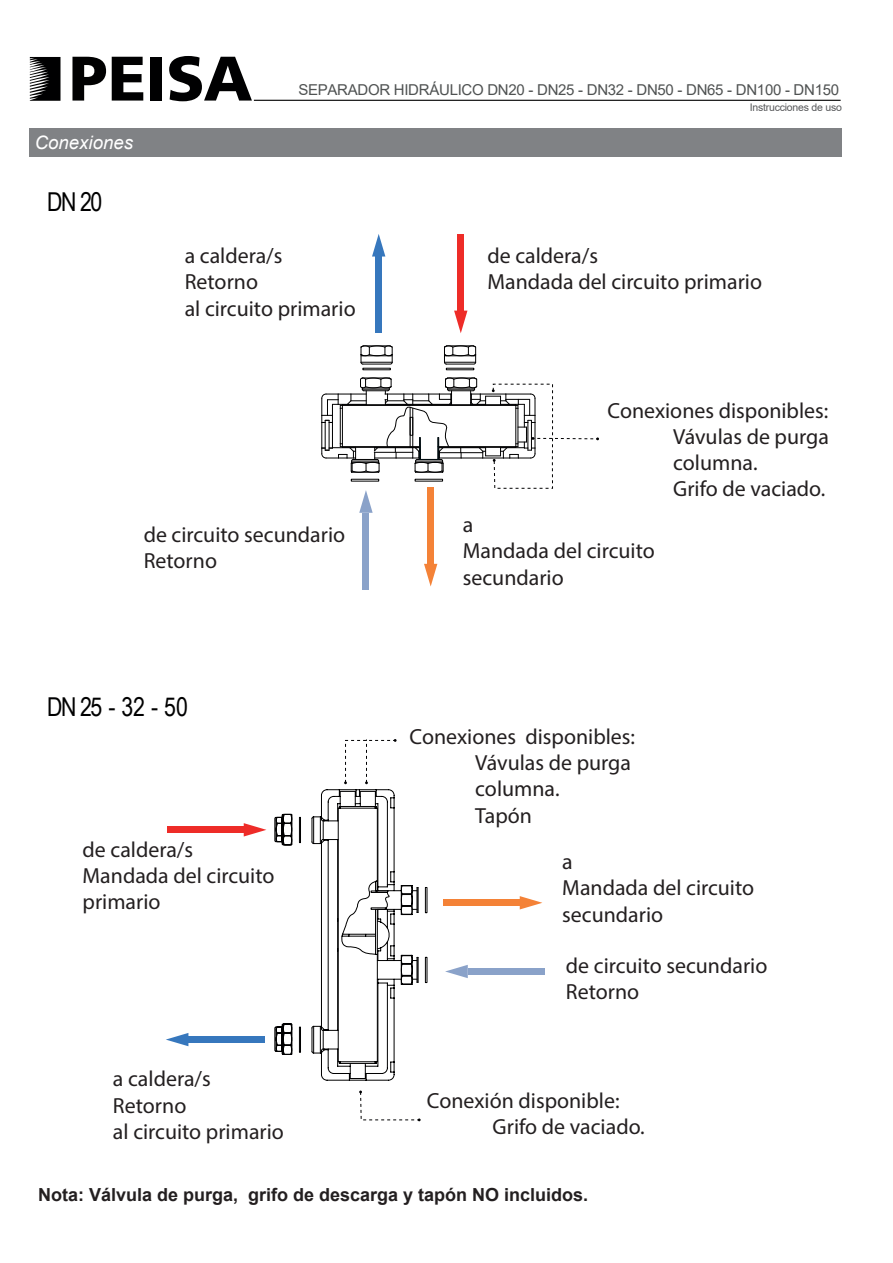
<style>
.page{position:relative;width:893px;height:1263px;background:#fff}
.page>*{position:absolute;margin:0;border:0;box-sizing:border-box;transform-origin:0 0}
.t1{font:25.95px "Arial Narrow";letter-spacing:-.05em;color:#000001}
.t2{font:21.9px/26.2px "Myriad Pro";color:#231f20}
.t3{font:italic 18.6px "Arial";color:#fff}
.t4{font:700 18px "Arial";color:#231f20}
.t5{font:15px "Arial";letter-spacing:-.02em;color:#4f5252}
.t6{font:10.5px "Arial";letter-spacing:-.02em;color:#57585a}
</style>
<div class="page">
<hr style="left:254px;top:100px;width:587px;height:1px;background:#000001">
<svg style="left:30px;top:57px;width:30px;height:44px"></svg>
<svg style="left:72px;top:57px;width:34px;height:44px"></svg>
<svg style="left:112px;top:57px;width:31px;height:44px"></svg>
<div style="left:150px;top:57px;width:12px;height:44px;background:#000001"></div>
<svg style="left:169px;top:56px;width:83px;height:45px"></svg>
<div style="left:30px;top:128px;width:812px;height:29px;background:#808285"></div>
<svg style="left:361px;top:345px;width:32px;height:19px"></svg>
<hr style="left:361px;top:362px;width:31px;height:1px;background:#000001">
<svg style="left:444px;top:345px;width:32px;height:19px"></svg>
<hr style="left:444px;top:362px;width:32px;height:1px;background:#000001">
<div style="left:457px;top:234px;width:7px;height:77px;background:#ee2c28"></div>
<svg style="left:454px;top:311px;width:13px;height:22px"></svg>
<div style="left:375px;top:257px;width:7px;height:76px;background:#3677bd"></div>
<svg style="left:372px;top:234px;width:13px;height:22px"></svg>
<div style="left:362px;top:513px;width:7px;height:77px;background:#8aa2c9"></div>
<div style="left:427px;top:487px;width:7px;height:77px;background:#f48237"></div>
<svg style="left:424px;top:564px;width:13px;height:22px"></svg>
<div style="left:468px;top:968px;width:77px;height:7px;background:#8aa2c9"></div>
<svg style="left:445px;top:965px;width:23px;height:13px"></svg>
<div style="left:443px;top:899px;width:77px;height:7px;background:#f48237"></div>
<svg style="left:520px;top:896px;width:22px;height:13px"></svg>
<svg style="left:322px;top:378px;width:277px;height:135px"></svg>
<svg style="left:359px;top:1090px;width:62px;height:31px"></svg>
<div style="left:167px;top:826px;width:77px;height:7px;background:#ee2c28"></div>
<svg style="left:244px;top:823px;width:22px;height:13px"></svg>
<div style="left:188px;top:1036px;width:77px;height:7px;background:#3677bd"></div>
<svg style="left:166px;top:1033px;width:22px;height:13px"></svg>
<svg style="left:274px;top:739px;width:153px;height:341px"></svg>
<p class="t5" style="left:298px;top:79px;width:542px">SEPARADOR HIDRÁULICO DN20 - DN25 - DN32 - DN50 - DN65 - DN100 - DN150</p>
<p class="t3" style="left:35px;top:130px;width:100px">Conexiones</p>
<p class="t1" style="left:47px;top:182px;width:57px">DN 20</p>
<p class="t2" style="left:185px;top:242px;width:172px">a caldera/s<br>Retorno<br>al circuito primario</p>
<p class="t2" style="left:144px;top:521px;width:203px">de circuito secundario<br>Retorno</p>
<p class="t1" style="left:47px;top:688px;width:142px">DN25 - 32 - 50</p>
<p class="t2" style="left:83px;top:836px;width:193px">de caldera/s<br>Mandada del circuito primario</p>
<p class="t2" style="left:113px;top:1065px;width:172px">a caldera/s<br>Retorno<br>al circuito primario</p>
<p class="t6" style="left:750px;top:100px;width:94px">Instrucciones de uso</p>
<p class="t2" style="left:487px;top:242px;width:276px">de caldera/s<br>Mandada del circuito primario</p>
<p class="t2" style="left:673px;top:397px;width:157px;text-indent:-66px">Conexiones disponibles:<br>Vávulas de purga columna.<br>Grifo de vaciado.</p>
<p class="t2" style="left:463px;top:511px;width:193px">a<br>Mandada del circuito secundario</p>
<p class="t2" style="left:475px;top:723px;width:161px;text-indent:-66px">Conexiones disponibles:<br>Vávulas de purga columna.<br>Tapón</p>
<p class="t2" style="left:562px;top:848px;width:193px">a<br>Mandada del circuito secundario</p>
<p class="t2" style="left:566px;top:952px;width:203px">de circuito secundario<br>Retorno</p>
<p class="t2" style="left:493px;top:1087px;width:154px;text-indent:-66px">Conexión disponible:<br>Grifo de vaciado.</p>
<p class="t4" style="left:38px;top:1182px;width:552px">Nota: Válvula de purga, grifo de descarga y tapón NO incluidos.</p>
</div>
